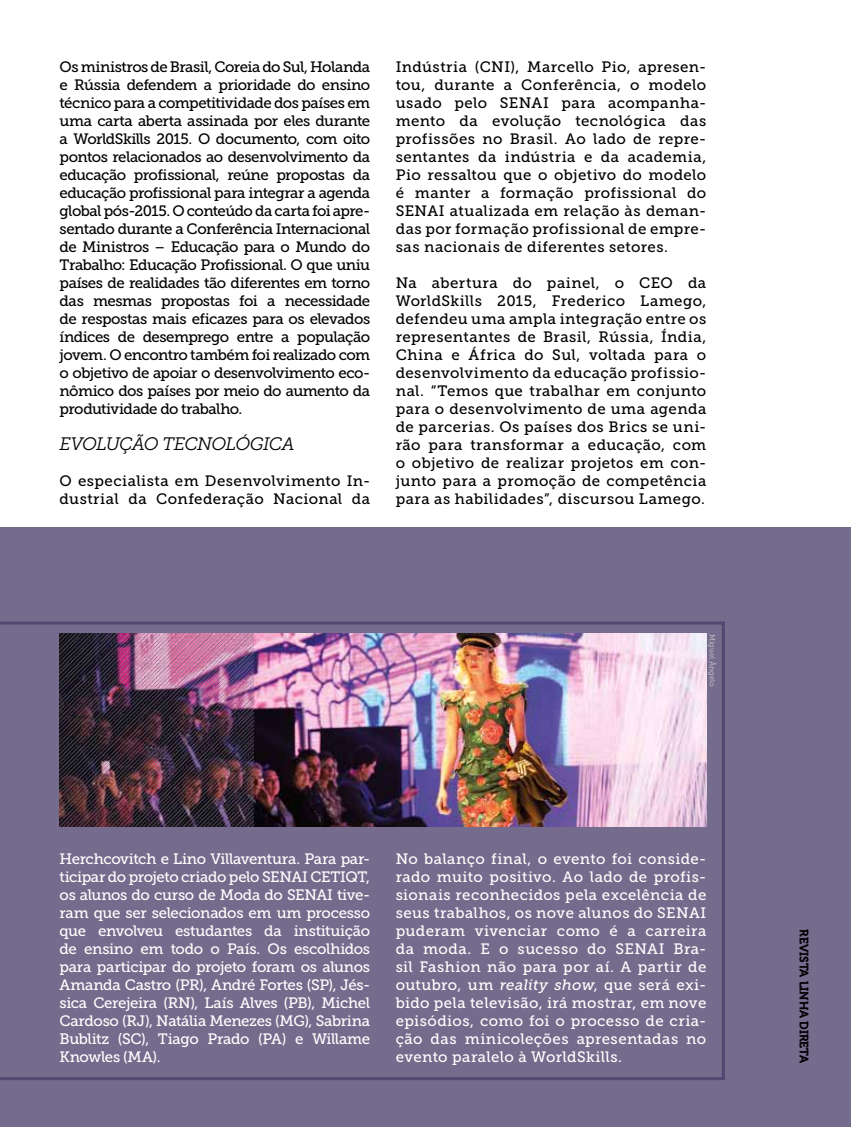
<style>
.page{position:relative;width:851px;height:1127px;background:#fff}
.page>*{position:absolute;margin:0;border:0;box-sizing:border-box;transform-origin:0 0}
.t1{font:italic 18px "Museo Slab 300";letter-spacing:-.04em;color:#000}
.t2{font:15px/18px "Museo Slab 500";letter-spacing:.02em;color:#000;text-align:justify}
.t3{font:15px/18px "Museo Slab 500";color:#fff;text-align:justify}
.t4{font:12px "Museo 700";color:#000}
.t5{font:7.5px "Museo Slab 300";color:#d0d0d0}
.s1{font-style:italic}
</style>
<div class="page">
<div style="left:0;top:527px;width:850px;height:600px;background:#756b8c"></div>
<svg style="left:0;top:621px;width:724px;height:459px"></svg>
<img style="left:60px;top:634px;width:646px;height:192px">
<p class="t2" style="left:60px;top:58px;width:312px">Os ministros de Brasil, Coreia do Sul, Holanda e Rússia defendem a prioridade do ensino técnico para a competitividade dos países em uma carta aberta assinada por eles durante a WorldSkills 2015. O documento, com oito pontos relacionados ao desenvolvimento da educação profissional, reúne propostas da educação profissional para integrar a agenda global pós-2015. O conteúdo da carta foi apre&shy;sentado durante a Conferência Internacional de Ministros – Educação para o Mundo do Trabalho: Educação Profissional. O que uniu países de realidades tão diferentes em torno das mesmas propostas foi a necessidade de respostas mais eficazes para os elevados índices de desemprego entre a população jovem. O encontro também foi realizado com o objetivo de apoiar o desenvolvimento eco&shy;nômico dos países por meio do aumento da produtividade do trabalho.</p>
<p class="t1" style="left:60px;top:434px;width:237px">EVOLUÇÃO TECNOLÓGICA</p>
<p class="t2" style="left:60px;top:472px;width:312px">O especialista em Desenvolvimento In&shy;dustrial da Confederação Nacional da</p>
<p class="t2" style="left:395px;top:58px;width:312px">Indústria (CNI), Marcello Pio, apresen&shy;tou, durante a Conferência, o modelo usado pelo SENAI para acompanha&shy;mento da evolução tecnológica das profissões no Brasil. Ao lado de repre&shy;sentantes da indústria e da academia, Pio ressaltou que o objetivo do modelo é manter a formação profissional do SENAI atualizada em relação às deman&shy;das por formação profissional de empre&shy;sas nacionais de diferentes setores.</p>
<p class="t2" style="left:395px;top:274px;width:312px">Na abertura do painel, o CEO da WorldSkills 2015, Frederico Lamego, defendeu uma ampla integração entre os representantes de Brasil, Rússia, Índia, China e África do Sul, voltada para o desenvolvimento da educação profissio&shy;nal. “Temos que trabalhar em conjunto para o desenvolvimento de uma agenda de parcerias. Os países dos Brics se uni&shy;rão para transformar a educação, com o objetivo de realizar projetos em con&shy;junto para a promoção de competência para as habilidades”, discursou Lamego.</p>
<p class="t5" style="left:716px;top:634px;width:54px;rotate:90deg">Miguel Ângelo</p>
<p class="t3" style="left:60px;top:850px;width:312px">Herchcovitch e Lino Villaventura. Para par&shy;ticipar do projeto criado pelo SENAI CETIQT, os alunos do curso de Moda do SENAI tive&shy;ram que ser selecionados em um processo que envolveu estudantes da instituição de ensino em todo o País. Os escolhidos para participar do projeto foram os alunos Amanda Castro (PR), André Fortes (SP), Jés&shy;sica Cerejeira (RN), Laís Alves (PB), Michel Cardoso (RJ), Natália Menezes (MG), Sabrina Bublitz (SC), Tiago Prado (PA) e Willame Knowles (MA).</p>
<p class="t3" style="left:395px;top:850px;width:312px">No balanço final, o evento foi conside&shy;rado muito positivo. Ao lado de profis&shy;sionais reconhecidos pela excelência de seus trabalhos, os nove alunos do SENAI puderam vivenciar como é a carreira da moda. E o sucesso do SENAI Bra&shy;sil Fashion não para por aí. A partir de outubro, um <span class="s1">reality show</span>, que será exi&shy;bido pela televisão, irá mostrar, em nove episódios, como foi o processo de cria&shy;ção das minicoleções apresentadas no evento paralelo à WorldSkills.</p>
<p class="t4" style="left:810px;top:929px;width:135px;rotate:90deg">REVISTA LINHA DIRETA</p>
</div>
